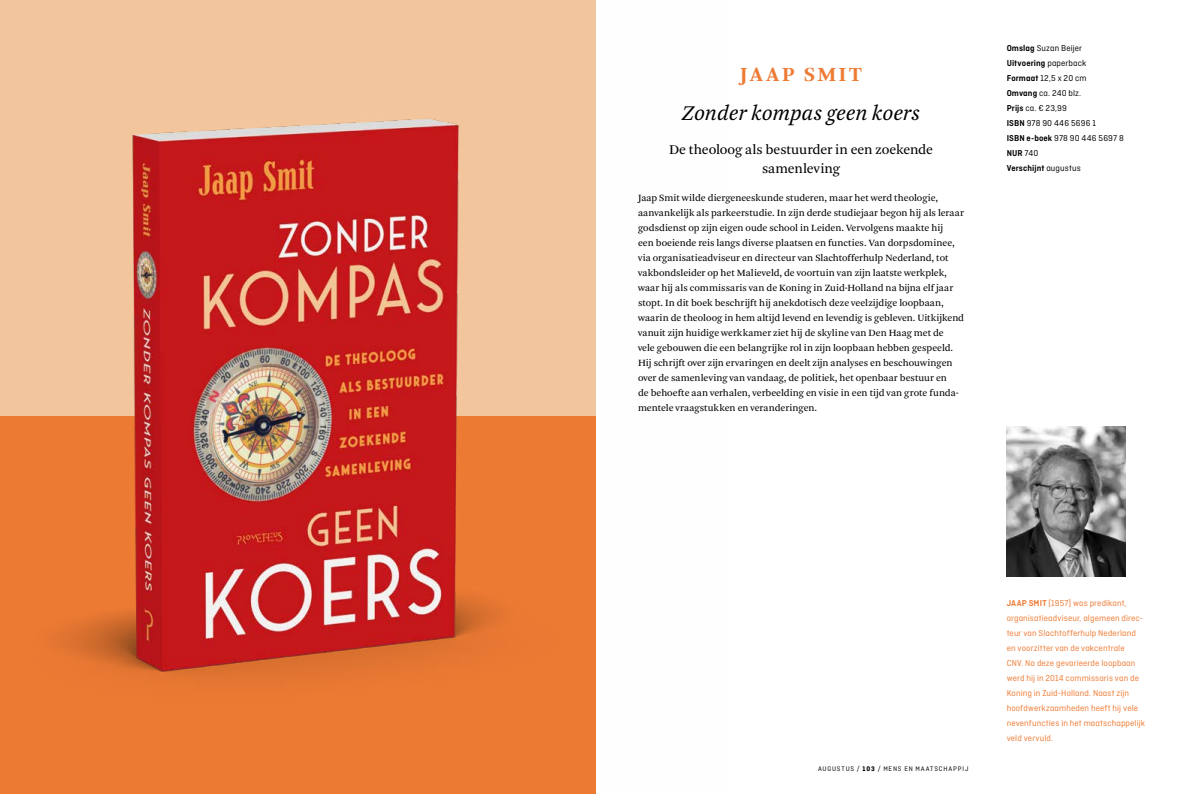
<style>
.page{position:relative;width:1191px;height:794px;background:#fff}
.page>*{position:absolute;margin:0;border:0;box-sizing:border-box;transform-origin:0 0}
.t1{font:italic 22px "Arnhem Blond";letter-spacing:-.005em;color:#000}
.t2{font:700 21px "Arnhem";letter-spacing:.135em;color:#ee7b34}
.t3{font:14px/19px "Arnhem Blond";letter-spacing:-.01em;color:#000;text-align:center}
.t4{font:10px/15px "Arnhem Blond";color:#000}
.t5{font:9px/15px "Ciutadella";letter-spacing:.01em;color:#ee7b34}
.t6{font:9px/15px "Ciutadella";letter-spacing:.015em;color:#000}
.t7{font:7px "Ciutadella";letter-spacing:.12em;color:#000}
.s1{font-weight:600}
.s2{font-weight:700}
</style>
<div class="page">
<img style="left:1006px;top:426px;width:119px;height:150px">
<img style="left:0;top:0;width:596px;height:794px">
<h2 class="t2" style="left:740px;top:62px;width:123px">JAAP SMIT</h2>
<h1 class="t1" style="left:682px;top:101px;width:239px">Zonder kompas geen koers</h1>
<h3 class="t3" style="left:669px;top:140px;width:265px">De theoloog als bestuurder in een zoekende samenleving</h3>
<p class="t4" style="left:638px;top:190px;width:327px">Jaap Smit wilde diergeneeskunde studeren, maar het werd theologie, aanvankelijk als parkeerstudie. In zijn derde studiejaar begon hij als leraar godsdienst op zijn eigen oude school in Leiden. Vervolgens maakte hij<br>een boeiende reis langs diverse plaatsen en functies. Van dorpsdominee, via organisatieadviseur en directeur van Slachtofferhulp Nederland, tot vakbondsleider op het Malieveld, de voortuin van zijn laatste werkplek, waar hij als commissaris van de Koning in Zuid-Holland na bijna elf jaar stopt. In dit boek beschrijft hij anekdotisch deze veelzijdige loopbaan, waarin de theoloog in hem altijd levend en levendig is gebleven. Uitkijkend vanuit zijn huidige werkkamer ziet hij de skyline van Den Haag met de<br>vele gebouwen die een belangrijke rol in zijn loopbaan hebben gespeeld.<br>Hij schrijft over zijn ervaringen en deelt zijn analyses en beschouwingen over de samenleving van vandaag, de politiek, het openbaar bestuur en<br>de behoefte aan verhalen, verbeelding en visie in een tijd van grote funda&shy;mentele vraagstukken en veranderingen.</p>
<p class="t6" style="left:1006px;top:41px;width:119px"><span class="s1">Omslag</span> Suzan Beijer<br><span class="s1">Uitvoering</span> paperback<br><span class="s1">Formaat</span> 12,5 x 20 cm<br><span class="s1">Omvang</span> ca. 240 blz.<br><span class="s1">Prijs</span> ca. € 23,99<br><span class="s1">ISBN</span> 978 90 446 5696 1<br><span class="s1">ISBN e-boek</span> 978 90 446 5697 8<br><span class="s1">NUR</span> 740<br><span class="s1">Verschijnt</span> augustus</p>
<p class="t7" style="left:818px;top:765px;width:152px">AUGUSTUS / <span class="s2">103</span> / MENS EN MAATSCHAPPIJ</p>
<p class="t5" style="left:1006px;top:596px;width:140px"><span class="s1">JAAP SMIT</span> (1957) was predikant, organisatieadviseur, algemeen direc&shy;teur van Slachtofferhulp Nederland en voorzitter van de vakcentrale<br>CNV. Na deze gevarieerde loopbaan werd hij in 2014 commissaris van de Koning in Zuid-Holland. Naast zijn hoofdwerkzaamheden heeft hij vele nevenfuncties in het maatschappelijk veld vervuld.</p>
</div>
